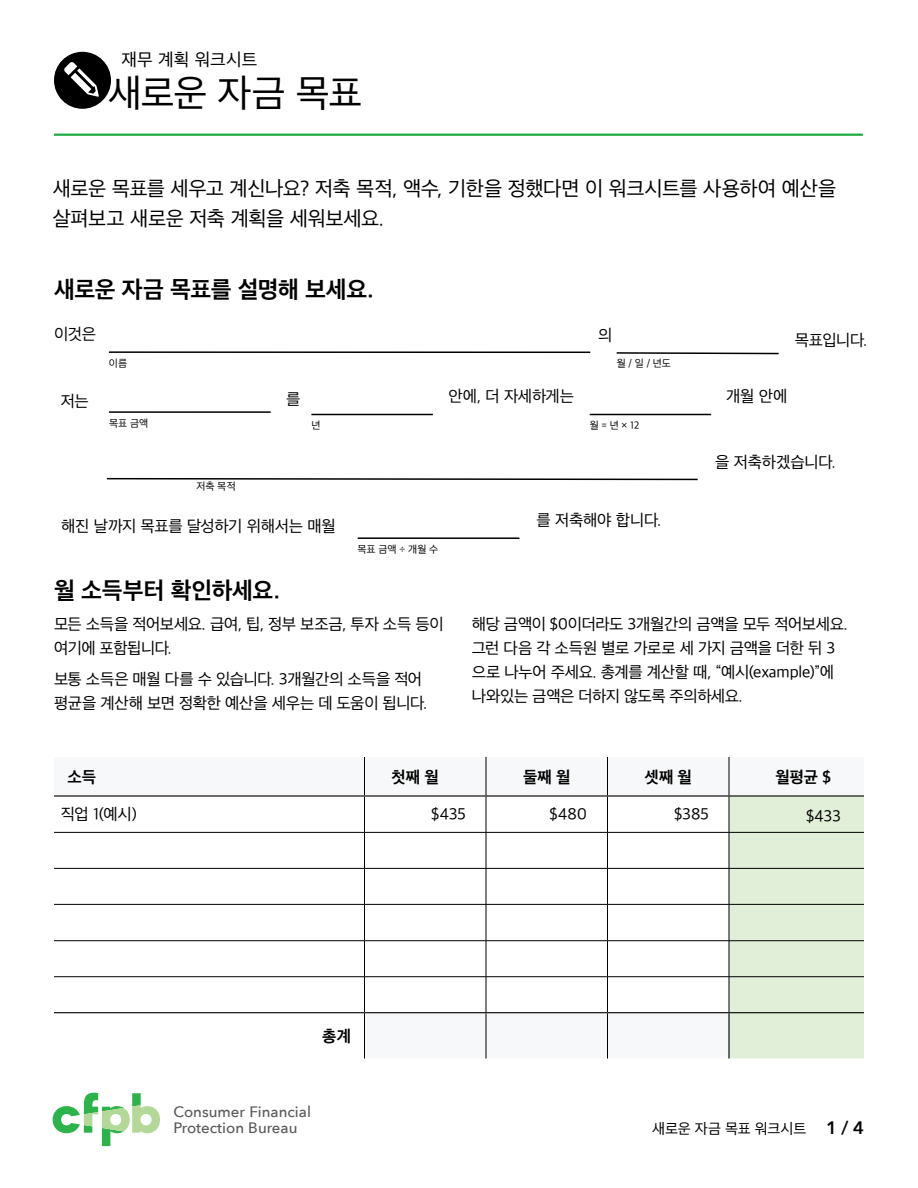
<style>
.page{position:relative;width:918px;height:1188px;background:#fff}
.page>*{position:absolute;margin:0;border:0;box-sizing:border-box;transform-origin:0 0}
.t1{font:39px "Apple SD Gothic Neo";letter-spacing:-.025em;color:#000}
.t2{font:700 24px "Apple SD Gothic Neo";letter-spacing:-.01em;color:#000}
.t3{font:21px/30px "Apple SD Gothic Neo";letter-spacing:-.015em;color:#000}
.t4{font:18px "Apple SD Gothic Neo";letter-spacing:.005em;color:#000}
.t5{font:16.5px/24px "Apple SD Gothic Neo";letter-spacing:-.02em;color:#000}
.t6{font:700 16.5px "Apple SD Gothic Neo";color:#000}
.t7{font:500 15.15px/15.3px "Avenir Next";color:#58595b}
.t8{font:15px "Apple SD Gothic Neo";letter-spacing:-.015em;color:#000}
.t9{font:10.5px "Apple SD Gothic Neo";color:#000}
.s1{font-family:"Avenir Next";font-weight:600;font-size:18px}
</style>
<div class="page">
<hr style="left:54px;top:134px;width:809px;height:2px;background:#20aa3f">
<svg style="left:54px;top:757px;width:675px;height:302px"></svg>
<div style="left:730px;top:797px;width:134px;height:262px;background:#e2efd8"></div>
<hr style="left:54px;top:832px;width:310px;height:1px;background:#000">
<hr style="left:364px;top:832px;width:122px;height:1px;background:#000">
<hr style="left:486px;top:832px;width:122px;height:1px;background:#000">
<hr style="left:608px;top:832px;width:121px;height:1px;background:#000">
<hr style="left:729px;top:832px;width:135px;height:1px;background:#000">
<hr style="left:54px;top:868px;width:310px;height:1px;background:#000">
<hr style="left:364px;top:868px;width:122px;height:1px;background:#000">
<hr style="left:486px;top:868px;width:122px;height:1px;background:#000">
<hr style="left:608px;top:868px;width:121px;height:1px;background:#000">
<hr style="left:54px;top:904px;width:310px;height:1px;background:#000">
<hr style="left:364px;top:904px;width:122px;height:1px;background:#000">
<hr style="left:486px;top:904px;width:122px;height:1px;background:#000">
<hr style="left:608px;top:904px;width:121px;height:1px;background:#000">
<hr style="left:54px;top:940px;width:310px;height:1px;background:#000">
<hr style="left:364px;top:940px;width:122px;height:1px;background:#000">
<hr style="left:486px;top:940px;width:122px;height:1px;background:#000">
<hr style="left:608px;top:940px;width:121px;height:1px;background:#000">
<hr style="left:54px;top:976px;width:310px;height:1px;background:#000">
<hr style="left:364px;top:976px;width:122px;height:1px;background:#000">
<hr style="left:486px;top:976px;width:122px;height:1px;background:#000">
<hr style="left:608px;top:976px;width:121px;height:1px;background:#000">
<hr style="left:364px;top:797px;width:1px;height:35px;background:#000">
<hr style="left:486px;top:797px;width:1px;height:35px;background:#000">
<hr style="left:607px;top:797px;width:1px;height:35px;background:#000">
<hr style="left:729px;top:797px;width:1px;height:35px;background:#000">
<hr style="left:364px;top:833px;width:1px;height:35px;background:#000">
<hr style="left:486px;top:833px;width:1px;height:35px;background:#000">
<hr style="left:607px;top:833px;width:1px;height:35px;background:#000">
<hr style="left:729px;top:833px;width:1px;height:35px;background:#000">
<hr style="left:364px;top:869px;width:1px;height:35px;background:#000">
<hr style="left:486px;top:869px;width:1px;height:35px;background:#000">
<hr style="left:607px;top:869px;width:1px;height:35px;background:#000">
<hr style="left:729px;top:869px;width:1px;height:35px;background:#000">
<hr style="left:364px;top:905px;width:1px;height:36px;background:#000">
<hr style="left:486px;top:905px;width:1px;height:36px;background:#000">
<hr style="left:607px;top:905px;width:1px;height:36px;background:#000">
<hr style="left:729px;top:905px;width:1px;height:36px;background:#000">
<hr style="left:364px;top:941px;width:1px;height:36px;background:#000">
<hr style="left:486px;top:941px;width:1px;height:36px;background:#000">
<hr style="left:607px;top:941px;width:1px;height:36px;background:#000">
<hr style="left:729px;top:941px;width:1px;height:36px;background:#000">
<hr style="left:364px;top:977px;width:1px;height:35px;background:#000">
<hr style="left:486px;top:977px;width:1px;height:35px;background:#000">
<hr style="left:607px;top:977px;width:1px;height:35px;background:#000">
<hr style="left:729px;top:977px;width:1px;height:35px;background:#000">
<hr style="left:486px;top:1013px;width:1px;height:46px;background:#000">
<hr style="left:607px;top:1013px;width:1px;height:46px;background:#000">
<hr style="left:54px;top:795px;width:310px;height:2px;background:#000">
<hr style="left:364px;top:795px;width:122px;height:2px;background:#000">
<hr style="left:486px;top:795px;width:122px;height:2px;background:#000">
<hr style="left:608px;top:795px;width:121px;height:2px;background:#000">
<hr style="left:729px;top:795px;width:135px;height:2px;background:#000">
<hr style="left:364px;top:1013px;width:1px;height:46px;background:#000">
<hr style="left:729px;top:757px;width:1px;height:38px;background:#000">
<hr style="left:486px;top:757px;width:1px;height:38px;background:#000">
<hr style="left:607px;top:757px;width:1px;height:38px;background:#000">
<hr style="left:364px;top:757px;width:1px;height:38px;background:#000">
<hr style="left:54px;top:1012px;width:310px;height:1px;background:#000">
<hr style="left:364px;top:1012px;width:122px;height:1px;background:#000">
<hr style="left:486px;top:1012px;width:122px;height:1px;background:#000">
<hr style="left:608px;top:1012px;width:121px;height:1px;background:#000">
<hr style="left:729px;top:1012px;width:135px;height:1px;background:#000">
<hr style="left:728px;top:1013px;width:2px;height:46px;background:#000">
<hr style="left:729px;top:868px;width:135px;height:1px;background:#000">
<hr style="left:729px;top:904px;width:135px;height:1px;background:#000">
<hr style="left:729px;top:940px;width:135px;height:1px;background:#000">
<hr style="left:729px;top:976px;width:135px;height:1px;background:#000">
<hr style="left:358px;top:537px;width:161px;height:2px;background:#000">
<svg style="left:616px;top:352px;width:163px;height:3px"></svg>
<hr style="left:109px;top:411px;width:162px;height:2px;background:#000">
<svg style="left:106px;top:477px;width:592px;height:4px"></svg>
<hr style="left:311px;top:414px;width:122px;height:1px;background:#000">
<hr style="left:590px;top:414px;width:121px;height:1px;background:#000">
<hr style="left:109px;top:351px;width:481px;height:2px;background:#000">
<svg style="left:53px;top:1093px;width:107px;height:53px"></svg>
<h1 class="t4" style="left:122px;top:50px;width:137px">재무 계획 워크시트</h1>
<h1 class="t1" style="left:108px;top:71px;width:256px">새로운 자금 목표</h1>
<p class="t3" style="left:53px;top:174px;width:785px">새로운 목표를 세우고 계신나요? 저축 목적, 액수, 기한을 정했다면 이 워크시트를 사용하여 예산을 살펴보고 새로운 저축 계획을 세워보세요.</p>
<h2 class="t2" style="left:54px;top:276px;width:321px">새로운 자금 목표를 설명해 보세요.</h2>
<p class="t5" style="left:54px;top:323px;width:44px">이것은</p>
<p class="t9" style="left:109px;top:358px;width:20px">이름</p>
<p class="t5" style="left:598px;top:324px;width:16px">의</p>
<p class="t9" style="left:617px;top:358px;width:56px">월 / 일 / 년도</p>
<p class="t5" style="left:61px;top:390px;width:30px">저는</p>
<p class="t5" style="left:286px;top:388px;width:16px">를</p>
<p class="t5" style="left:448px;top:385px;width:127px">안에, 더 자세하게는</p>
<p class="t9" style="left:109px;top:418px;width:41px">목표 금액</p>
<p class="t9" style="left:311px;top:419px;width:11px">년</p>
<p class="t9" style="left:590px;top:419px;width:51px">월 = 년 × 12</p>
<p class="t9" style="left:196px;top:480px;width:41px">저축 목적</p>
<p class="t5" style="left:61px;top:515px;width:276px">해진 날까지 목표를 달성하기 위해서는 매월</p>
<p class="t9" style="left:358px;top:543px;width:82px">목표 금액 ÷ 개월 수</p>
<p class="t5" style="left:536px;top:509px;width:126px">를 저축해야 합니다.</p>
<p class="t5" style="left:795px;top:329px;width:74px">목표입니다.</p>
<p class="t5" style="left:726px;top:385px;width:63px">개월 안에</p>
<p class="t5" style="left:715px;top:451px;width:122px">을 저축하겠습니다.</p>
<h2 class="t2" style="left:54px;top:577px;width:227px">월 소득부터 확인하세요.</h2>
<p class="t5" style="left:54px;top:613px;width:391px">모든 소득을 적어보세요. 급여, 팁, 정부 보조금, 투자 소득 등이 여기에 포함됩니다.</p>
<p class="t5" style="left:54px;top:668px;width:375px">보통 소득은 매월 다를 수 있습니다. 3개월간의 소득을 적어 평균을 계산해 보면 정확한 예산을 세우는 데 도움이 됩니다.</p>
<p class="t5" style="left:472px;top:613px;width:378px">해당 금액이 $0이더라도 3개월간의 금액을 모두 적어보세요. 그런 다음 각 소득원 별로 가로로 세 가지 금액을 더한 뒤 3 으로 나누어 주세요. 총계를 계산할 때, “예시(example)”에 나와있는 금액은 더하지 않도록 주의하세요.</p>
<p class="t6" style="left:68px;top:768px;width:30px">소득</p>
<p class="t6" style="left:391px;top:768px;width:49px">첫째 월</p>
<p class="t6" style="left:523px;top:768px;width:49px">둘째 월</p>
<p class="t6" style="left:645px;top:768px;width:49px">셋째 월</p>
<p class="t6" style="left:776px;top:768px;width:57px">월평균 $</p>
<p class="t5" style="left:61px;top:803px;width:78px">직업 1(예시)</p>
<p class="t5" style="left:431px;top:803px;width:36px">$435</p>
<p class="t5" style="left:550px;top:803px;width:39px">$480</p>
<p class="t5" style="left:674px;top:803px;width:36px">$385</p>
<p class="t5" style="left:806px;top:805px;width:36px">$433</p>
<p class="t6" style="left:322px;top:1027px;width:30px">총계</p>
<p class="t7" style="left:174px;top:1104px;width:139px">Consumer Financial<br>Protection Bureau</p>
<p class="t8" style="left:652px;top:1121px;width:213px">새로운 자금 목표 워크시트 <span class="s1">1 / 4</span></p>
</div>
